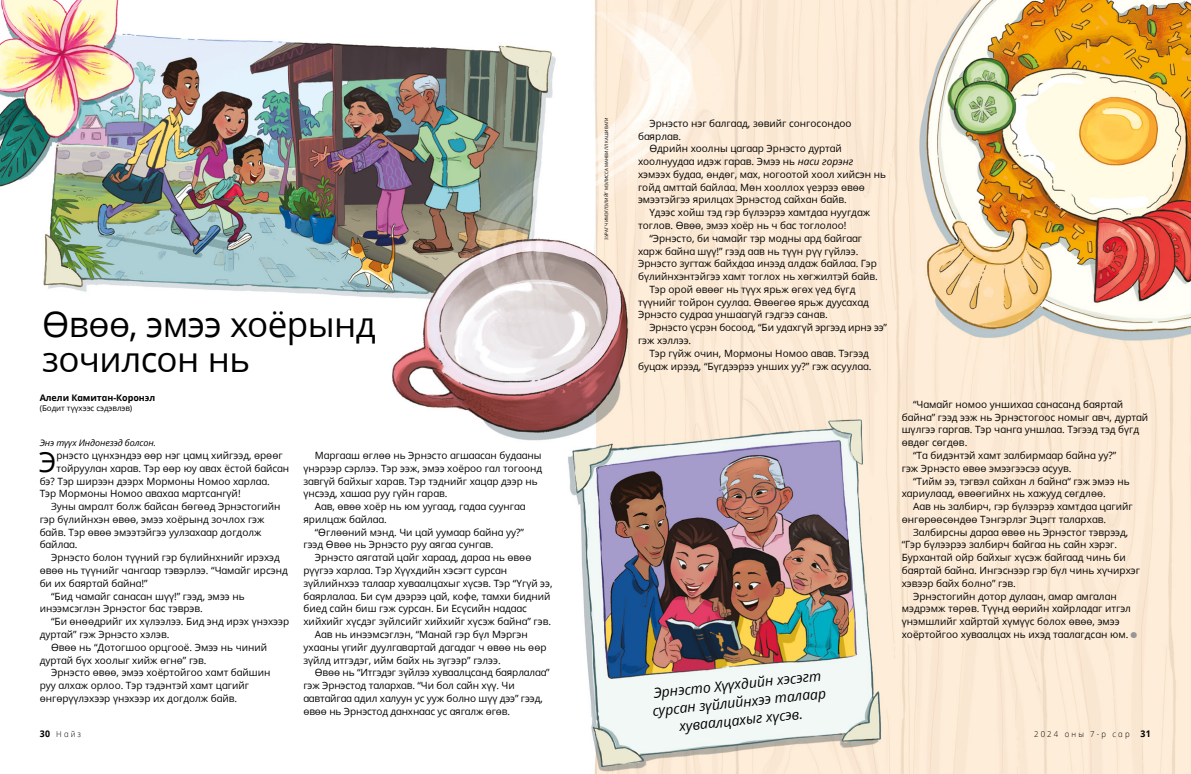
<style>
.page{position:relative;width:1191px;height:774px;background:#fff}
.page>*{position:absolute;margin:0;border:0;box-sizing:border-box;transform-origin:0 0}
.h1_DOTS_title{font:35px/35px "Dots Solidlds Lat";letter-spacing:-.015em;color:#000}
.p1_first{font:27.9px "Dots Solidlds Lat";color:#000}
.t1{font:italic 14px/18px "Dots Solidlds Lat";color:#000;text-align:center}
.p1{font:10px/12.8px "Dots Solidlds Lat";color:#000}
.p1_first-2{font:10px "Dots Solidlds Lat";color:#000}
.p1_bio{font:italic 9px "Dots Solidlds Lat";letter-spacing:-.01em;color:#000}
.p1_author-name{font:700 9px "Dots Solidlds Lat";letter-spacing:-.005em;color:#000}
.t2{font:300 8.2px "Dots Solidlds Lat";letter-spacing:.28em;color:#000;scale:.95 1}
.p1_author-role{font:8px "Dots Solidlds Lat";letter-spacing:-.005em;color:#000}
.t3{font:4.5px "Dots Solidlds Lat";color:#000}
.s1{font-style:italic}
.s2{font-family:"Ding P Ilds Dpi";font-size:8.5px;color:#969798}
.s3{font-weight:700;font-size:9.2px}
</style>
<div class="page">
<img style="left:0;top:0;width:1191px;height:774px">
<p class="h1_DOTS_title" style="left:42px;top:307px;width:335px">Өвөө, эмээ хоёрынд зочилсон нь</p>
<p class="t3" style="left:603px;top:240px;width:124px;rotate:-90deg">ЗУРАГ ЧИМЭГЛЭЛИЙГ МЭЛИССА МАНВИЛЛ КАШИВАГИ</p>
<p class="p1" style="left:638px;top:117px;width:215px;text-indent:11px">Эрнэсто нэг балгаад, зөвийг сонгосондоо баярлав.</p>
<p class="p1" style="left:638px;top:142px;width:249px;text-indent:11px">Өдрийн хоолны цагаар Эрнэсто дуртай хоолнуудаа идэж гарав. Эмээ нь <span class="s1">наси горэнг </span>хэмээх будаа, өндөг, мах, ногоотой хоол хийсэн нь гойд амттай байлаа. Мөн хооллох үеэрээ өвөө эмээтэйгээ ярилцах Эрнэстод сайхан байв.</p>
<p class="p1" style="left:638px;top:206px;width:233px;text-indent:11px">Үдээс хойш тэд гэр бүлээрээ хамтдаа нуугдаж тоглов. Өвөө, эмээ хоёр нь ч бас тоглолоо!</p>
<p class="p1" style="left:638px;top:232px;width:241px;text-indent:11px">“Эрнэсто, би чамайг тэр модны ард байгааг харж байна шүү!” гээд аав нь түүн рүү гүйлээ.<br>Эрнэсто зугтаж байхдаа инээд алдаж байлаа. Гэр бүлийнхэнтэйгээ хамт тоглох нь хөгжилтэй байв.</p>
<p class="p1" style="left:638px;top:283px;width:232px;text-indent:11px">Тэр орой өвөөг нь түүх ярьж өгөх үед бүгд түүнийг тойрон суулаа. Өвөөгөө ярьж дуусахад<br>Эрнэсто судраа уншаагүй гэдгээ санав.</p>
<p class="p1" style="left:638px;top:321px;width:251px;text-indent:11px">Эрнэсто үсрэн босоод, “Би удахгүй эргээд ирнэ ээ” гэж хэллээ.</p>
<p class="p1" style="left:638px;top:347px;width:235px;text-align:right">Тэр гүйж очин, Мормоны Номоо авав. Тэгээд буцаж ирээд, “Бүгдээрээ унших уу?” гэж асуулаа.</p>
<p class="p1_author-name" style="left:40px;top:391px;width:117px">Алели Камитан-Коронэл</p>
<p class="p1_author-role" style="left:40px;top:402px;width:94px">(Бодит түүхээс сэдэвлэв)</p>
<p class="p1" style="left:901px;top:398px;width:248px;text-indent:11px">“Чамайг номоо уншихаа санасанд баяртай байна” гээд ээж нь Эрнэстогоос номыг авч, дуртай шүлгээ гаргав. Тэр чанга уншлаа. Тэгээд тэд бүгд өвдөг сөгдөв.</p>
<p class="p1" style="left:901px;top:449px;width:216px;text-indent:11px">“Та бидэнтэй хамт залбирмаар байна уу?” гэж Эрнэсто өвөө эмээгээсээ асуув.</p>
<p class="p1" style="left:901px;top:475px;width:229px;text-indent:11px">“Тийм ээ, тэгвэл сайхан л байна“ гэж эмээ нь хариулаад, өвөөгийнх нь хажууд сөгдлөө.</p>
<p class="p1" style="left:901px;top:500px;width:232px;text-indent:11px">Аав нь залбирч, гэр бүлээрээ хамтдаа цагийг өнгөрөөсөндөө Тэнгэрлэг Эцэгт талархав.</p>
<p class="p1" style="left:901px;top:526px;width:240px;text-indent:11px">Залбирсны дараа өвөө нь Эрнэстог тэврээд, “Гэр бүлээрээ залбирч байгаа нь сайн хэрэг.<br>Бурхантай ойр байхыг хүсэж байгаад чинь би баяртай байна. Ингэснээр гэр бүл чинь хүчирхэг хэвээр байх болно” гэв.</p>
<p class="p1" style="left:901px;top:590px;width:237px;text-indent:11px">Эрнэстогийн дотор дулаан, амар амгалан мэдрэмж төрөв. Түүнд өөрийн хайрладаг итгэл үнэмшлийг хайртай хүмүүс болох өвөө, эмээ хоёртойгоо хуваалцах нь ихэд таалагдсан юм. <span class="s2">●</span></p>
<p class="t1" style="left:649px;top:684px;width:176px;rotate:-6deg">Эрнэсто Хүүхдийн хэсэгт сурсан зүйлийнхээ талаар хуваалцахыг хүсэв.</p>
<p class="p1_bio" style="left:40px;top:436px;width:118px">Энэ түүх Индонезэд болсон.</p>
<p class="p1_first" style="left:39px;top:441px;width:19px">Э</p>
<p class="p1_first-2" style="left:56px;top:448px;width:228px">рнэсто цүнхэндээ өөр нэг цамц хийгээд, өрөөг</p>
<p class="p1" style="left:303px;top:449px;width:240px;text-indent:11px">Маргааш өглөө нь Эрнэсто агшаасан будааны үнэрээр сэрлээ. Тэр ээж, эмээ хоёроо гал тогоонд завгүй байхыг харав. Тэр тэднийг хацар дээр нь үнсээд, хашаа руу гүйн гарав.</p>
<p class="p1" style="left:303px;top:500px;width:224px;text-indent:11px">Аав, өвөө хоёр нь юм уугаад, гадаа суунгаа ярилцаж байлаа.</p>
<p class="p1" style="left:303px;top:526px;width:222px;text-indent:11px">“Өглөөний мэнд. Чи цай уумаар байна уу?” гээд Өвөө нь Эрнэсто руу аягаа сунгав.</p>
<p class="p1" style="left:303px;top:551px;width:251px;text-indent:11px">Эрнэсто аягатай цайг хараад, дараа нь өвөө рүүгээ харлаа. Тэр Хүүхдийн хэсэгт сурсан зүйлийнхээ талаар хуваалцахыг хүсэв. Тэр “Үгүй ээ, баярлалаа. Би сүм дээрээ цай, кофе, тамхи бидний биед сайн биш гэж сурсан. Би Есүсийн надаас хийхийг хүсдэг зүйлсийг хийхийг хүсэж байна” гэв.</p>
<p class="p1" style="left:303px;top:628px;width:245px;text-indent:11px">Аав нь инээмсэглэн, “Манай гэр бүл Мэргэн ухааны үгийг дуулгавартай дагадаг ч өвөө нь өөр зүйлд итгэдэг, ийм байх нь зүгээр” гэлээ.</p>
<p class="p1" style="left:303px;top:666px;width:248px;text-indent:11px">Өвөө нь “Итгэдэг зүйлээ хуваалцсанд баярлалаа” гэж Эрнэстод талархав. “Чи бол сайн хүү. Чи аавтайгаа адил халуун ус ууж болно шүү дээ” гээд, өвөө нь Эрнэстод данхнаас ус аягалж өгөв.</p>
<p class="p1_first-2" style="left:56px;top:461px;width:234px">тойруулан харав. Тэр өөр юу авах ёстой байсан</p>
<p class="p1_first-2" style="left:40px;top:474px;width:232px">бэ? Тэр ширээн дээрх Мормоны Номоо харлаа.</p>
<p class="p1_first-2" style="left:40px;top:486px;width:202px">Тэр Мормоны Номоо авахаа мартсангүй!</p>
<p class="p1" style="left:40px;top:500px;width:242px;text-indent:11px">Зуны амралт болж байсан бөгөөд Эрнэстогийн гэр бүлийнхэн өвөө, эмээ хоёрынд зочлох гэж байв. Тэр өвөө эмээтэйгээ уулзахаар догдолж байлаа.</p>
<p class="p1" style="left:40px;top:551px;width:249px;text-indent:11px">Эрнэсто болон түүний гэр бүлийнхнийг ирэхэд өвөө нь түүнийг чангаар тэвэрлээ. “Чамайг ирсэнд би их баяртай байна!”</p>
<p class="p1" style="left:40px;top:590px;width:206px;text-indent:11px">“Бид чамайг санасан шүү!” гээд, эмээ нь инээмсэглэн Эрнэстог бас тэврэв.</p>
<p class="p1" style="left:40px;top:615px;width:251px;text-indent:11px">“Би өнөөдрийг их хүлээлээ. Бид энд ирэх үнэхээр дуртай” гэж Эрнэсто хэлэв.</p>
<p class="p1" style="left:40px;top:641px;width:229px;text-indent:11px">Өвөө нь “Дотогшоо орцгооё. Эмээ нь чиний дуртай бүх хоолыг хийж өгнө” гэв.</p>
<p class="p1" style="left:40px;top:666px;width:232px;text-indent:11px">Эрнэсто өвөө, эмээ хоёртойгоо хамт байшин руу алхаж орлоо. Тэр тэдэнтэй хамт цагийг өнгөрүүлэхээр үнэхээр их догдолж байв.</p>
<p class="t2" style="left:40px;top:728px;width:45px"><span class="s3">30</span> Найз</p>
<p class="t2" style="left:1034px;top:728px;width:124px">2024 оны 7-р сар <span class="s3">31</span></p>
</div>
